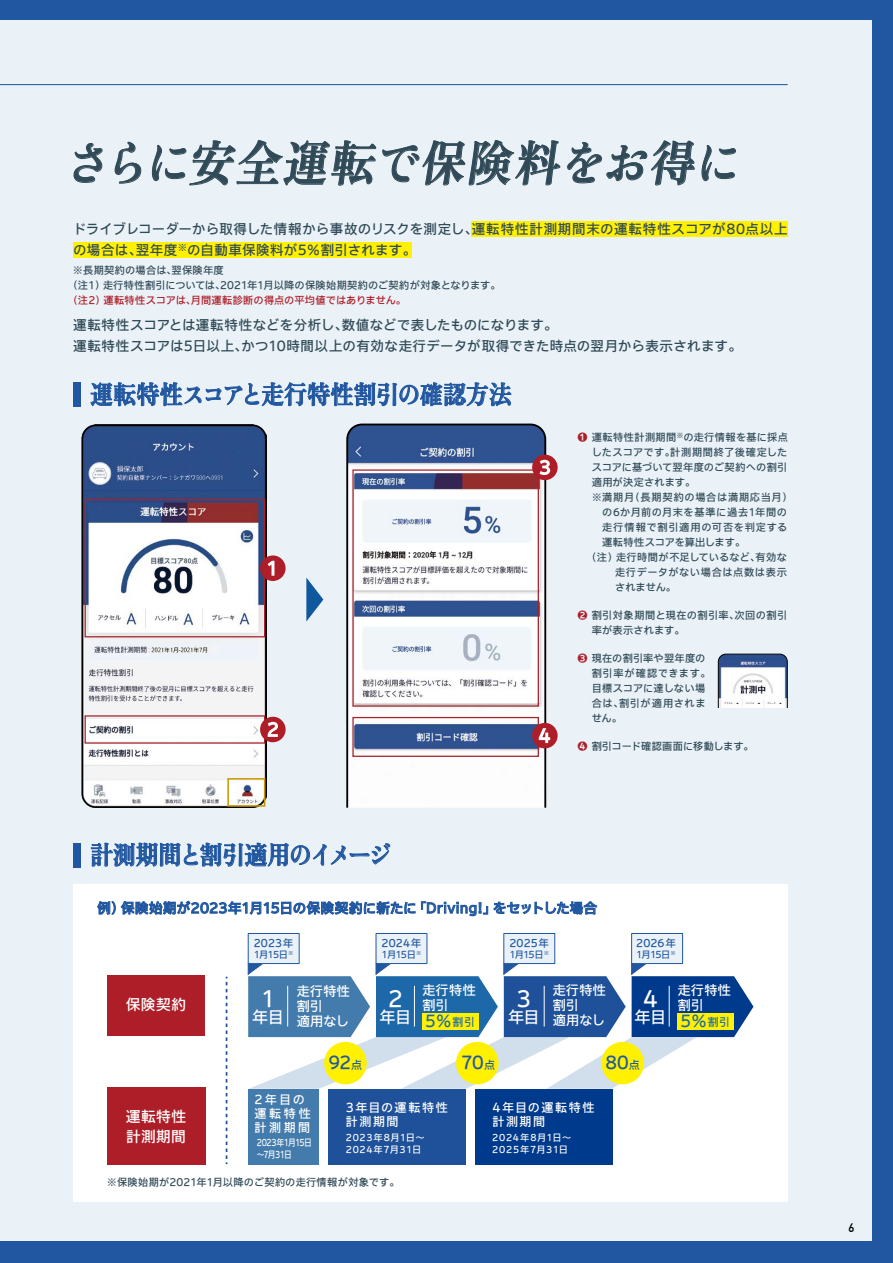
<style>
.page{position:relative;width:893px;height:1263px;background:#2157a0}
.page>*{position:absolute;margin:0;border:0;box-sizing:border-box;transform-origin:0 0}
.t1{font:48.75px "Zen OMNB";color:#314a57;scale:.92 1}
.t2{font:25.5px "Zen OMNB";letter-spacing:-.005em;color:#2157a0;scale:.9 1}
.t3{font:25.5px "Zen OMNB";letter-spacing:-.06em;color:#2157a0;scale:.9 1}
.t4{font:500 21.75px "Iwa UCDA Goth Std";color:#fff}
.t5{font:500 17.4px "Iwa UCDA Goth Std";color:#2157a0}
.t6{font:500 16.05px "Iwa UCDA Goth Std";color:#1c68ae}
.t7{font:500 16.05px "Iwa UCDA Goth Std";letter-spacing:-.035em;color:#fff}
.t8{font:500 14.7px/19.8px "Iwa UCDA Goth Std";letter-spacing:.03em;color:#fff}
.t9{font:500 13.5px/21px "Iwa UCDA Goth Std";letter-spacing:.02em;color:#314a57}
.t10{font:500 13.5px "Iwa UCDA Goth Std";letter-spacing:.015em;color:#2157a0}
.t11{font:500 13.05px/14.7px "Iwa UCDA Goth Std";color:#fff}
.t12{font:500 12px/13.8px "Iwa UCDA Goth Std";letter-spacing:.135em;color:#fff}
.t13{font:500 12px/13.8px "Iwa UCDA Goth Std";letter-spacing:.21em;color:#fff}
.t14{font:700 12px "DIN Alternate";color:#000}
.t15{font:500 10.5px "Iwa UCDA Goth Std";letter-spacing:.015em;color:#2157a0}
.t16{font:500 10.2px/15px "Iwa UCDA Goth Std";letter-spacing:.03em;color:#314a57}
.t17{font:500 10.2px "Iwa UCDA Goth Std";letter-spacing:.015em;color:#ae1e28}
.t18{font:500 10.2px "Iwa UCDA Goth Std";letter-spacing:.075em;color:#314a57}
.t19{font:500 10.2px "Iwa UCDA Goth Std";letter-spacing:.05em;color:#314a57}
.t20{font:500 10.2px "Iwa UCDA Goth Std";letter-spacing:.07em;color:#314a57}
.t21{font:500 10.2px "Iwa UCDA Goth Std";letter-spacing:-.005em;color:#314a57}
.t22{font:500 10.2px "Iwa UCDA Goth Std";letter-spacing:.055em;color:#314a57}
.t23{font:500 10.2px "Iwa UCDA Goth Std";letter-spacing:-.01em;color:#314a57}
.t24{font:500 10.2px "Iwa UCDA Goth Std";letter-spacing:.01em;color:#314a57}
.t25{font:500 9.15px/11.6px "Iwa UCDA Goth Std";letter-spacing:.075em;color:#fff}
.t26{font:500 9.15px "Iwa UCDA Goth Std";letter-spacing:-.085em;color:#2157a0}
.t27{font:500 9.15px/11.6px "Iwa UCDA Goth Std";letter-spacing:-.07em;color:#fff;scale:.84 1}
.s1{color:#ae1e28}
.s2{font-size:10.8px}
.s3{font-size:11.1px}
</style>
<div class="page">
<div style="left:0;top:20px;width:872px;height:1220px;background:#eaf2f8"></div>
<svg style="left:73px;top:143px;width:30px;height:40px"></svg>
<svg style="left:114px;top:140px;width:622px;height:46px"></svg>
<hr style="left:0;top:84px;width:787px;height:1px;background:#2157a0">
<img style="left:81px;top:424px;width:185px;height:384px">
<svg style="left:306px;top:577px;width:17px;height:44px"></svg>
<svg style="left:346px;top:423px;width:201px;height:385px"></svg>
<div style="left:85px;top:499px;width:180px;height:138px;border:1px solid #a6242c"></div>
<div style="left:352px;top:717px;width:187px;height:40px;border:1px solid #a6242c"></div>
<div style="left:73px;top:884px;width:714px;height:318px;background:#fff"></div>
<div style="left:73px;top:242px;width:338px;height:16px;background:#fff100"></div>
<div style="left:471px;top:221px;width:316px;height:15px;background:#fff100"></div>
<svg style="left:91px;top:382px;width:420px;height:24px"></svg>
<div style="left:73px;top:382px;width:7px;height:25px;background:#2157a0"></div>
<svg style="left:91px;top:842px;width:299px;height:24px"></svg>
<div style="left:73px;top:843px;width:7px;height:24px;background:#2157a0"></div>
<svg style="left:260px;top:555px;width:26px;height:26px"></svg>
<svg style="left:260px;top:717px;width:26px;height:25px"></svg>
<svg style="left:532px;top:455px;width:26px;height:25px"></svg>
<svg style="left:532px;top:723px;width:26px;height:25px"></svg>
<svg style="left:97px;top:901px;width:318px;height:13px"></svg>
<svg style="left:421px;top:901px;width:67px;height:15px"></svg>
<svg style="left:494px;top:901px;width:103px;height:13px"></svg>
<div style="left:107px;top:976px;width:98px;height:60px;background:#ae1e28"></div>
<div style="left:107px;top:1087px;width:98px;height:77px;background:#ae1e28"></div>
<div style="left:249px;top:1089px;width:70px;height:75px;background:#447bad"></div>
<div style="left:329px;top:1089px;width:137px;height:75px;background:#1e5199"></div>
<div style="left:248px;top:933px;width:51px;height:30px;background:#eaf2f8"></div>
<div style="left:248px;top:933px;width:51px;height:31px;border:1px solid #2157a0"></div>
<div style="left:376px;top:933px;width:51px;height:30px;background:#eaf2f8"></div>
<div style="left:376px;top:933px;width:51px;height:31px;border:1px solid #2157a0"></div>
<div style="left:504px;top:933px;width:51px;height:30px;background:#eaf2f8"></div>
<div style="left:503px;top:933px;width:52px;height:31px;border:1px solid #2157a0"></div>
<svg style="left:248px;top:963px;width:505px;height:126px"></svg>
<div style="left:632px;top:933px;width:51px;height:30px;background:#eaf2f8"></div>
<div style="left:631px;top:933px;width:52px;height:31px;border:1px solid #2157a0"></div>
<svg style="left:226px;top:977px;width:1px;height:187px"></svg>
<div style="left:475px;top:1089px;width:138px;height:75px;background:#003a8c"></div>
<hr style="left:287px;top:986px;width:1px;height:40px;background:#fff">
<hr style="left:544px;top:986px;width:1px;height:40px;background:#fff">
<hr style="left:414px;top:986px;width:1px;height:40px;background:#fff">
<div style="left:677px;top:1013px;width:57px;height:17px;background:#fff100"></div>
<hr style="left:669px;top:986px;width:1px;height:40px;background:#fff">
<div style="left:422px;top:1013px;width:57px;height:17px;background:#fff100"></div>
<svg style="left:718px;top:653px;width:70px;height:55px;background:#b7bfcf"></svg>
<div style="left:227px;top:778px;width:38px;height:29px;border:2px solid #c69700"></div>
<h1 class="t1" style="left:64px;top:133px;width:745px">さらに安全運転で保険料をお得に</h1>
<h3 class="t9" style="left:73px;top:217px;width:716px">ドライブレコーダーから取得した情報から事故のリスクを測定し、運転特性計測期間末の運転特性スコアが80点以上の場合は、翌年度<sup>※</sup>の自動車保険料が5％割引されます。</h3>
<p class="t16" style="left:68px;top:262px;width:434px;text-indent:5px">※長期契約の場合は、翌保険年度<br>（注1）走行特性割引については、2021年1月以降の保険始期契約のご契約が対象となります。</p>
<p class="t17" style="left:68px;top:292px;width:340px">（注2）運転特性スコアは、月間運転診断の得点の平均値ではありません。</p>
<h3 class="t9" style="left:73px;top:314px;width:670px">運転特性スコアとは運転特性などを分析し、数値などで表したものになります。<br>運転特性スコアは5日以上、かつ10時間以上の有効な走行データが取得できた時点の翌月から表示されます。</h3>
<h2 class="t2" style="left:90px;top:378px;width:470px">運転特性スコアと走行特性割引の確認方法</h2>
<h2 class="t3" style="left:90px;top:839px;width:337px">計測期間と割引適用のイメージ</h2>
<p class="t16" style="left:577px;top:429px;width:212px"><span class="s1">❶</span> 運転特性計測期間<sup>※</sup>の走行情報を基に採点</p>
<p class="t16" style="left:592px;top:444px;width:197px">したスコアです。計測期間終了後確定した</p>
<p class="t16" style="left:592px;top:459px;width:197px">スコアに基づいて翌年度のご契約への割引</p>
<p class="t24" style="left:592px;top:475px;width:105px">適用が決定されます。</p>
<p class="t18" style="left:592px;top:490px;width:202px">※満期月（長期契約の場合は満期応当月）</p>
<p class="t19" style="left:602px;top:505px;width:186px">の6か月前の月末を基準に過去1年間の</p>
<p class="t20" style="left:602px;top:520px;width:186px">走行情報で割引適用の可否を判定する</p>
<p class="t23" style="left:602px;top:535px;width:144px">運転特性スコアを算出します。</p>
<p class="t16" style="left:587px;top:549px;width:202px">（注）走行時間が不足しているなど、有効な</p>
<p class="t22" style="left:615px;top:565px;width:174px">走行データがない場合は点数は表示</p>
<p class="t16" style="left:615px;top:579px;width:63px">されません。</p>
<p class="t16" style="left:592px;top:607px;width:197px;text-indent:-14px"><span class="s1">❷</span> 割引対象期間と現在の割引率、次回の割引率が表示されます。</p>
<p class="t16" style="left:592px;top:650px;width:121px;text-indent:-14px"><span class="s1">❸</span> 現在の割引率や翌年度の割引率が確認できます。目標スコアに達しない場合は、割引が適用されません。</p>
<p class="t21" style="left:577px;top:738px;width:178px"><span class="s1">❹</span> 割引コード確認画面に移動します。</p>
<h3 class="t10" style="left:97px;top:898px;width:501px">例）保険始期が2023年1月15日の保険契約に新たに「Driving!」をセットした場合</h3>
<p class="t15" style="left:254px;top:935px;width:41px">2023年</p>
<p class="t26" style="left:254px;top:948px;width:41px">1月15日<sup>※</sup></p>
<p class="t15" style="left:382px;top:935px;width:41px">2024年</p>
<p class="t26" style="left:382px;top:948px;width:41px">1月15日<sup>※</sup></p>
<p class="t15" style="left:509px;top:935px;width:41px">2025年</p>
<p class="t26" style="left:509px;top:948px;width:41px">1月15日<sup>※</sup></p>
<p class="t15" style="left:636px;top:935px;width:41px">2026年</p>
<p class="t26" style="left:636px;top:948px;width:41px">1月15日<sup>※</sup></p>
<h3 class="t8" style="left:126px;top:994px;width:62px">保険契約</h3>
<h3 class="t8" style="left:126px;top:1105px;width:62px">運転特性計測期間</h3>
<h3 class="t4" style="left:261px;top:982px;width:16px">1</h3>
<h3 class="t7" style="left:252px;top:1005px;width:33px">年目</h3>
<p class="t11" style="left:297px;top:983px;width:55px">走行特性割引<br>適用なし</p>
<h3 class="t4" style="left:388px;top:982px;width:16px">2</h3>
<h3 class="t7" style="left:379px;top:1005px;width:33px">年目</h3>
<p class="t11" style="left:422px;top:982px;width:55px">走行特性割引</p>
<h3 class="t6" style="left:425px;top:1009px;width:51px">5%<span class="s2">割引</span></h3>
<h3 class="t4" style="left:517px;top:982px;width:16px">3</h3>
<h3 class="t7" style="left:508px;top:1005px;width:33px">年目</h3>
<h3 class="t5" style="left:328px;top:1050px;width:35px">92<span class="s3">点</span></h3>
<h3 class="t5" style="left:461px;top:1049px;width:35px">70<span class="s3">点</span></h3>
<p class="t11" style="left:553px;top:982px;width:55px">走行特性割引<br>適用なし</p>
<p class="t11" style="left:678px;top:982px;width:55px">走行特性割引</p>
<h3 class="t4" style="left:643px;top:982px;width:16px">4</h3>
<h3 class="t7" style="left:635px;top:1005px;width:33px">年目</h3>
<h3 class="t6" style="left:680px;top:1009px;width:51px">5%<span class="s2">割引</span></h3>
<h3 class="t5" style="left:605px;top:1049px;width:36px">80<span class="s3">点</span></h3>
<p class="t13" style="left:255px;top:1092px;width:58px">2年目の運転特性計測期間</p>
<p class="t27" style="left:257px;top:1136px;width:67px">2023年1月15日～7月31日</p>
<p class="t12" style="left:346px;top:1100px;width:104px">3年目の運転特性計測期間</p>
<p class="t25" style="left:346px;top:1131px;width:81px">2023年8月1日～<br>2024年7月31日</p>
<p class="t12" style="left:492px;top:1100px;width:104px">4年目の運転特性計測期間</p>
<p class="t25" style="left:492px;top:1131px;width:81px">2024年8月1日～<br>2025年7月31日</p>
<p class="t16" style="left:107px;top:1173px;width:294px">※保険始期が2021年1月以降のご契約の走行情報が対象です。</p>
<p class="t14" style="left:849px;top:1219px;width:7px">6</p>
</div>
